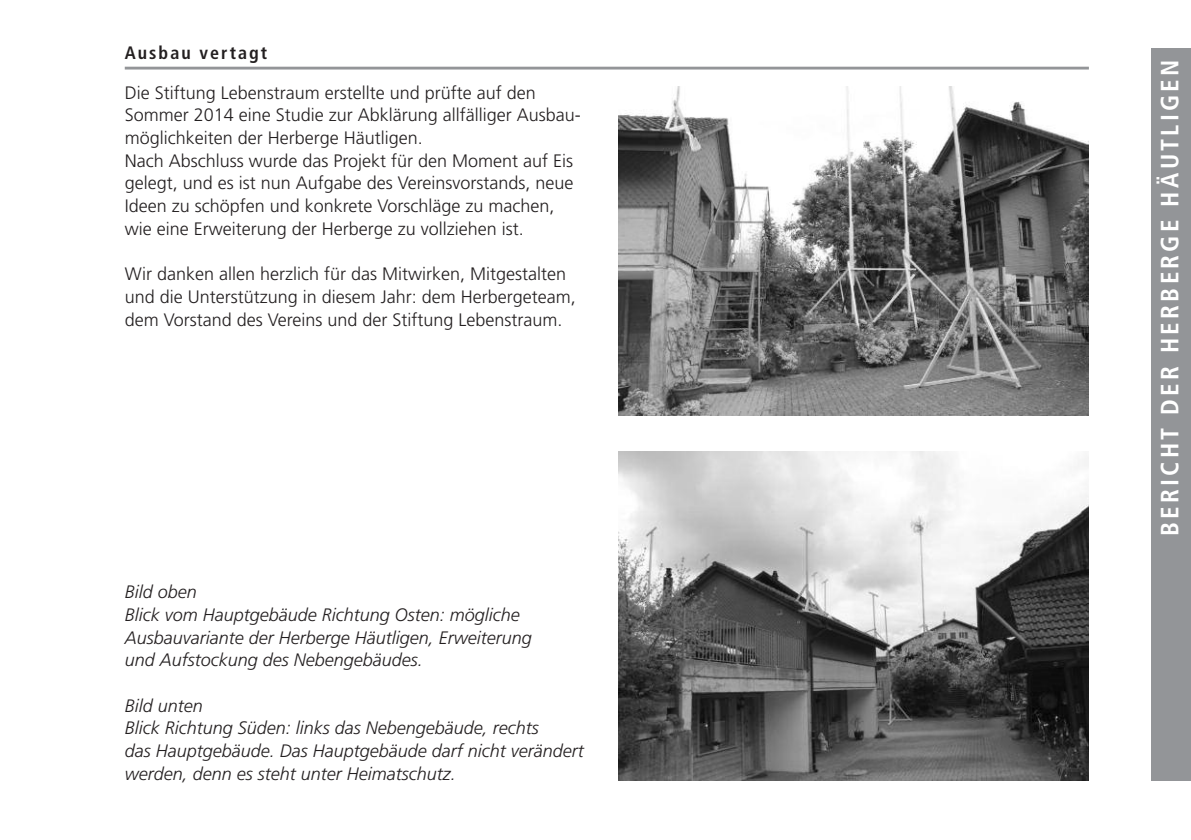
<style>
.page{position:relative;width:1191px;height:840px;background:#fff}
.page>*{position:absolute;margin:0;border:0;box-sizing:border-box;transform-origin:0 0}
.t1{font:700 condensed 25px "Frutiger";letter-spacing:.13em;color:#fff}
.t2{font:300 18px/22.6px "Frutiger";color:#231f20}
.t3{font:italic 300 18px/22.6px "Frutiger";color:#231f20}
.t4{font:700 condensed 18px "Frutiger";letter-spacing:.115em;color:#231f20}
</style>
<div class="page">
<div style="left:1151px;top:48px;width:40px;height:732px;background:#939598"></div>
<hr style="left:125px;top:67px;width:964px;height:2px;background:#939598">
<img style="left:618px;top:87px;width:471px;height:328px">
<img style="left:618px;top:451px;width:471px;height:328px">
<p class="t4" style="left:125px;top:45px;width:144px">Ausbau vertagt</p>
<p class="t2" style="left:125px;top:82px;width:457px">Die Stiftung Lebenstraum erstellte und prüfte auf den Sommer 2014 eine Studie zur Abklärung allfälliger Ausbau&shy;möglichkeiten der Herberge Häutligen.<br>Nach Abschluss wurde das Projekt für den Moment auf Eis gelegt, und es ist nun Aufgabe des Vereinsvorstands, neue Ideen zu schöpfen und konkrete Vorschläge zu machen, wie eine Erweiterung der Herberge zu vollziehen ist.</p>
<p class="t2" style="left:125px;top:264px;width:452px">Wir danken allen herzlich für das Mitwirken, Mitgestalten und die Unterstützung in diesem Jahr: dem Herbergeteam, dem Vorstand des Vereins und der Stiftung Lebenstraum.</p>
<p class="t3" style="left:125px;top:581px;width:408px">Bild oben<br>Blick vom Hauptgebäude Richtung Osten: mögliche Ausbauvariante der Herberge Häutligen, Erweiterung und Aufstockung des Nebengebäudes.</p>
<p class="t3" style="left:125px;top:695px;width:461px">Bild unten<br>Blick Richtung Süden: links das Nebengebäude, rechts<br>das Hauptgebäude. Das Hauptgebäude darf nicht verändert werden, denn es steht unter Heimatschutz.</p>
<h1 class="t1" style="left:1159px;top:535px;width:477px;rotate:-90deg">BERICHT DER HERBERGE HÄUTLIGEN</h1>
</div>
